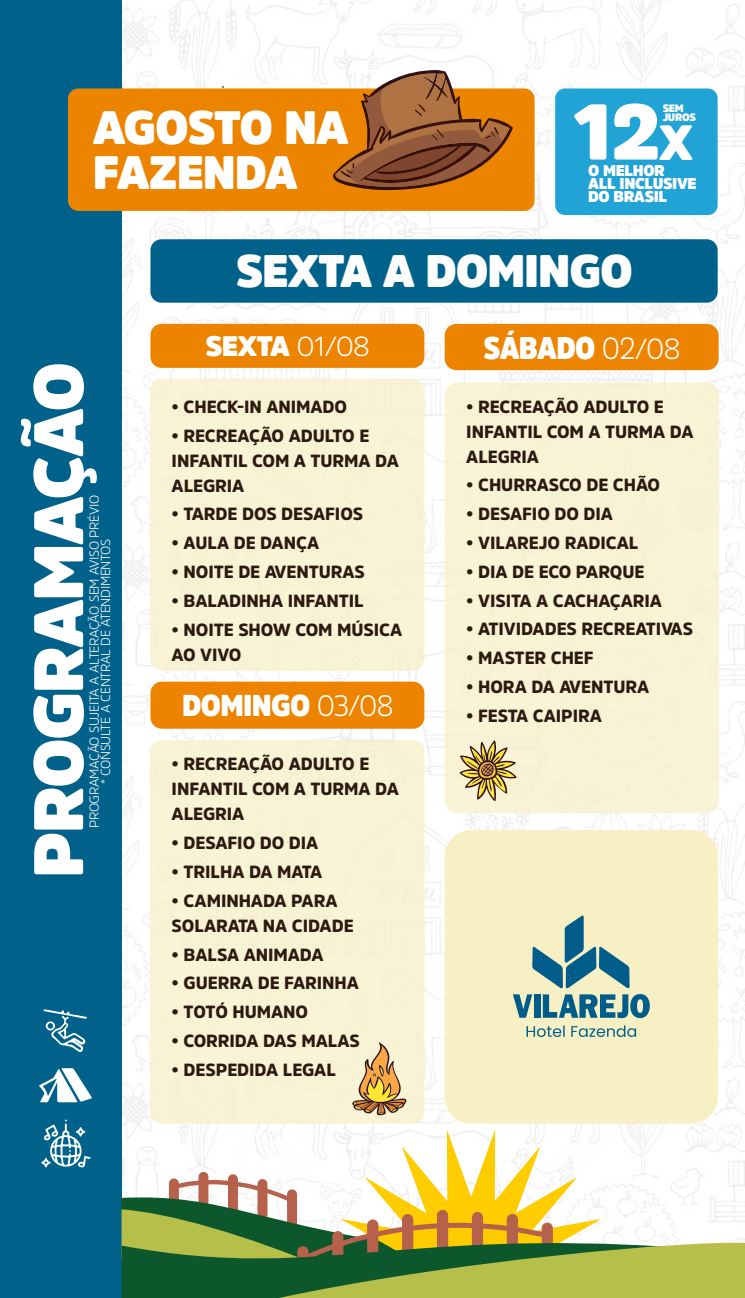
<style>
.page{position:relative;width:745px;height:1298px;background:#fff}
.page>*{position:absolute;margin:0;border:0;box-sizing:border-box;transform-origin:0 0}
.t1{font:900 77.88px "Amsi Pro";color:#fff}
.t2{font:900 69.12px "Amsi Pro";letter-spacing:-.025em;color:#fff}
.t3{font:900 46.62px/45.5px "Amsi Pro";letter-spacing:-.03em;color:#fff}
.t4{font:900 45.5px "Amsi Pro";letter-spacing:-.025em;color:#fff}
.t5{font:900 31.25px "Amsi Pro";letter-spacing:-.025em;color:#fff;scale:.9 1}
.t6{font:900 30.12px "Amsi Pro";letter-spacing:-.025em;color:#fff;scale:.94 1}
.t7{font:900 28.12px "Amsi Pro";letter-spacing:-.025em;color:#fff}
.t8{font:900 17.5px/25px "Amsi Pro";letter-spacing:-.005em;color:#2c1a10}
.t9{font:900 15.62px/13.2px "Amsi Pro";letter-spacing:-.025em;color:#fff}
.t10{font:300 13px/11.2px "Amsi Pro";letter-spacing:-.025em;color:#fff;text-align:center}
.t11{font:900 10.75px/9px "Amsi Pro";letter-spacing:-.025em;color:#fff}
.s1{font-size:49.25px}
.s2{font-weight:300;font-size:27.5px}
.s3{font-weight:300;font-size:30.5px}
.s4{font-weight:300;font-size:28.88px}
.s5{font-weight:300;font-size:29.38px}
</style>
<div class="page">
<img style="left:122px;top:0;width:622px;height:1129px">
<div style="left:0;top:0;width:122px;height:1297px;background:#00628b"></div>
<svg style="left:39px;top:1068px;width:53px;height:34px"></svg>
<svg style="left:43px;top:1009px;width:44px;height:43px"></svg>
<svg style="left:41px;top:1119px;width:50px;height:48px"></svg>
<div style="left:150px;top:378px;width:274px;height:292px;background:#f8f3d5;border-radius:12px"></div>
<div style="left:150px;top:324px;width:274px;height:44px;background:#ed8400;border-radius:11px"></div>
<div style="left:444px;top:382px;width:274px;height:431px;background:#f8f3d5;border-radius:13px"></div>
<div style="left:444px;top:324px;width:274px;height:46px;background:#ed8400;border-radius:12px"></div>
<div style="left:150px;top:740px;width:274px;height:383px;background:#f8f3d5;border-radius:11px"></div>
<div style="left:150px;top:681px;width:274px;height:47px;background:#ed8400;border-radius:11px"></div>
<div style="left:68px;top:88px;width:466px;height:123px;background:#ed8400;border-radius:10px"></div>
<div style="left:555px;top:88px;width:162px;height:127px;background:#22a3d5;border-radius:10px"></div>
<div style="left:150px;top:239px;width:567px;height:63px;background:#00628b;border-radius:11px"></div>
<div style="left:444px;top:830px;width:273px;height:293px;background:#f7f0c5;border-radius:27px"></div>
<svg style="left:513px;top:915px;width:136px;height:102px"></svg>
<svg style="left:526px;top:1025px;width:109px;height:11px"></svg>
<svg style="left:121px;top:1129px;width:623px;height:168px"></svg>
<svg style="left:352px;top:1042px;width:55px;height:73px"></svg>
<svg style="left:459px;top:740px;width:57px;height:61px"></svg>
<svg style="left:328px;top:69px;width:184px;height:121px"></svg>
<h3 class="t3" style="left:93px;top:104px;width:257px">AGOSTO NA<br>FAZENDA</h3>
<h1 class="t1" style="left:572px;top:78px;width:122px">12<span class="s1">X</span></h1>
<p class="t11" style="left:662px;top:103px;width:35px">SEM<br>JUROS</p>
<p class="t9" style="left:587px;top:163px;width:110px">O MELHOR<br>ALL INCLUSIVE<br>DO BRASIL</p>
<h3 class="t4" style="left:235px;top:239px;width:398px">SEXTA A DOMINGO</h3>
<h2 class="t2" style="left:11px;top:877px;width:517px;rotate:-90deg">PROGRAMAÇÃO</h2>
<p class="t10" style="left:88px;top:828px;width:335px;rotate:-90deg">PROGRAMAÇÃO SUJEITA A ALTERAÇÃO SEM AVISO PRÉVIO * CONSULTE A CENTRAL DE ATENDIMENTOS</p>
<h3 class="t7" style="left:205px;top:326px;width:166px">SEXTA <span class="s2">01/08</span></h3>
<h3 class="t5" style="left:483px;top:327px;width:220px">SÁBADO <span class="s3">02</span><span class="s4">/08</span></h3>
<p class="t8" style="left:171px;top:394px;width:177px">• CHECK-IN ANIMADO</p>
<p class="t8" style="left:171px;top:422px;width:228px">• RECREAÇÃO ADULTO E<br>INFANTIL COM A TURMA DA<br>ALEGRIA</p>
<p class="t8" style="left:171px;top:501px;width:193px">• TARDE DOS DESAFIOS</p>
<p class="t8" style="left:171px;top:530px;width:149px">• AULA DE DANÇA</p>
<p class="t8" style="left:171px;top:559px;width:195px">• NOITE DE AVENTURAS</p>
<p class="t8" style="left:171px;top:587px;width:193px">• BALADINHA INFANTIL</p>
<p class="t8" style="left:171px;top:616px;width:232px">• NOITE SHOW COM MÚSICA<br>AO VIVO</p>
<h3 class="t6" style="left:182px;top:684px;width:226px">DOMINGO <span class="s5">03/08</span></h3>
<p class="t8" style="left:171px;top:751px;width:228px">• RECREAÇÃO ADULTO E<br>INFANTIL COM A TURMA DA<br>ALEGRIA</p>
<p class="t8" style="left:171px;top:830px;width:148px">• DESAFIO DO DIA</p>
<p class="t8" style="left:171px;top:858px;width:152px">• TRILHA DA MATA</p>
<p class="t8" style="left:171px;top:887px;width:183px">• CAMINHADA PARA<br>SOLARATA NA CIDADE</p>
<p class="t8" style="left:171px;top:941px;width:153px">• BALSA ANIMADA</p>
<p class="t8" style="left:171px;top:970px;width:189px">• GUERRA DE FARINHA</p>
<p class="t8" style="left:171px;top:998px;width:138px">• TOTÓ HUMANO</p>
<p class="t8" style="left:171px;top:1027px;width:190px">• CORRIDA DAS MALAS</p>
<p class="t8" style="left:171px;top:1056px;width:166px">• DESPEDIDA LEGAL</p>
<p class="t8" style="left:466px;top:393px;width:228px">• RECREAÇÃO ADULTO E<br>INFANTIL COM A TURMA DA<br>ALEGRIA</p>
<p class="t8" style="left:466px;top:472px;width:195px">• CHURRASCO DE CHÃO</p>
<p class="t8" style="left:466px;top:501px;width:148px">• DESAFIO DO DIA</p>
<p class="t8" style="left:466px;top:530px;width:174px">• VILAREJO RADICAL</p>
<p class="t8" style="left:466px;top:558px;width:180px">• DIA DE ECO PARQUE</p>
<p class="t8" style="left:466px;top:587px;width:197px">• VISITA A CACHAÇARIA</p>
<p class="t8" style="left:466px;top:616px;width:228px">• ATIVIDADES RECREATIVAS</p>
<p class="t8" style="left:466px;top:645px;width:129px">• MASTER CHEF</p>
<p class="t8" style="left:466px;top:673px;width:184px">• HORA DA AVENTURA</p>
<p class="t8" style="left:466px;top:702px;width:137px">• FESTA CAIPIRA</p>
</div>
